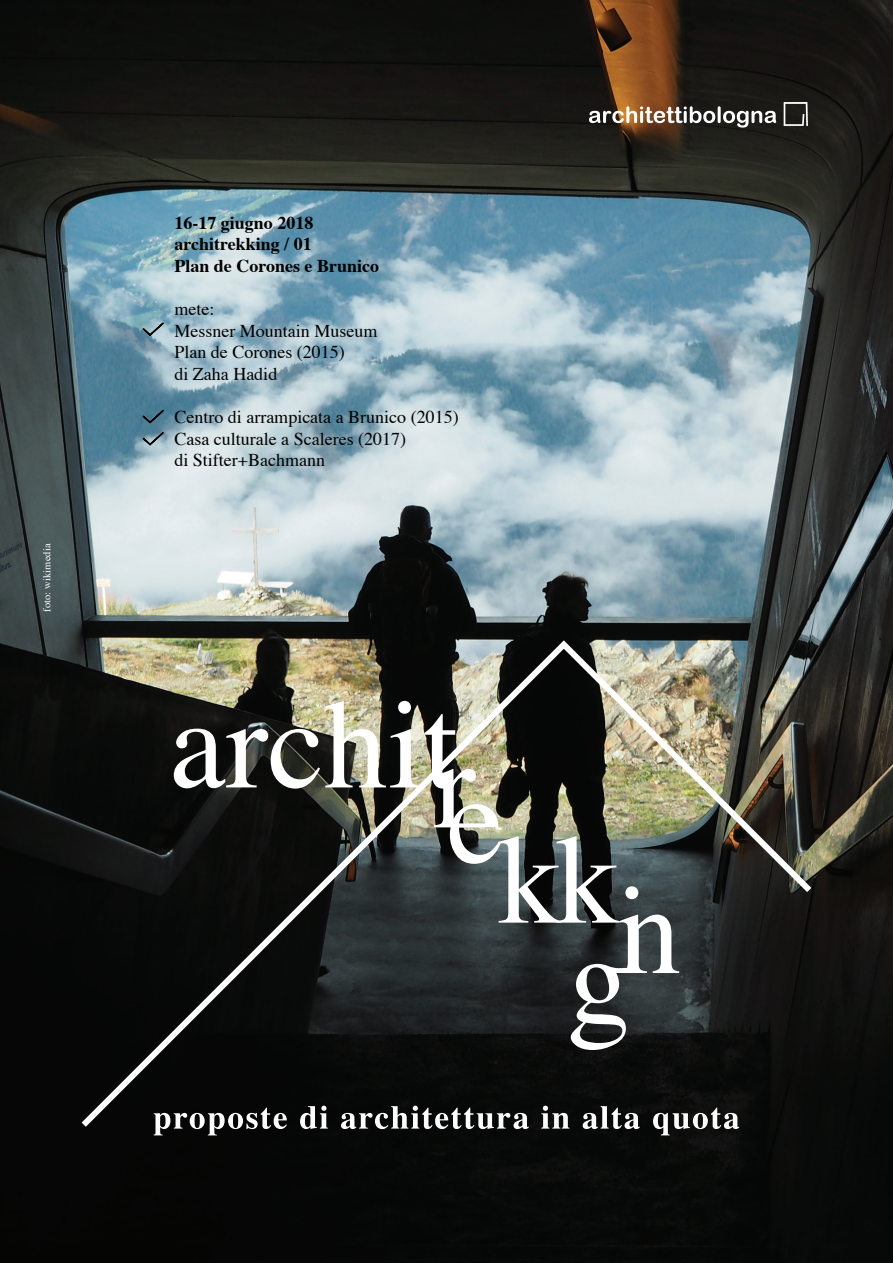
<style>
.page{position:relative;width:893px;height:1263px;background:#fff}
.page>*{position:absolute;margin:0;border:0;box-sizing:border-box;transform-origin:0 0}
.t1{font:18px/21.6px "Times";color:#000}
.t2{font:700 18px/21.6px "Times";color:#000}
.t3{font:10.5px "Times";letter-spacing:.01em;color:#fff}
</style>
<div class="page">
<img style="left:0;top:0;width:893px;height:1263px">
<svg style="left:154px;top:1130px;width:133px;height:5px"></svg>
<svg style="left:653px;top:1130px;width:86px;height:5px"></svg>
<img style="left:78px;top:637px;width:736px;height:493px">
<svg style="left:589px;top:106px;width:187px;height:22px"></svg>
<svg style="left:784px;top:102px;width:24px;height:24px"></svg>
<svg style="left:142px;top:321px;width:23px;height:16px"></svg>
<svg style="left:142px;top:408px;width:23px;height:16px"></svg>
<svg style="left:142px;top:431px;width:23px;height:15px"></svg>
<p class="t3" style="left:37px;top:612px;width:70px;rotate:-90deg">foto: wikimedia</p>
<p class="t2" style="left:174px;top:210px;width:206px">16-17 giugno 2018 architrekking / 01<br>Plan de Corones e Brunico</p>
<p class="t1" style="left:174px;top:297px;width:204px">mete:<br>Messner Mountain Museum<br>Plan de Corones (2015)<br>di Zaha Hadid</p>
<p class="t1" style="left:174px;top:405px;width:286px">Centro di arrampicata a Brunico (2015)<br>Casa culturale a Scaleres (2017)<br>di Stifter+Bachmann</p>
</div>
